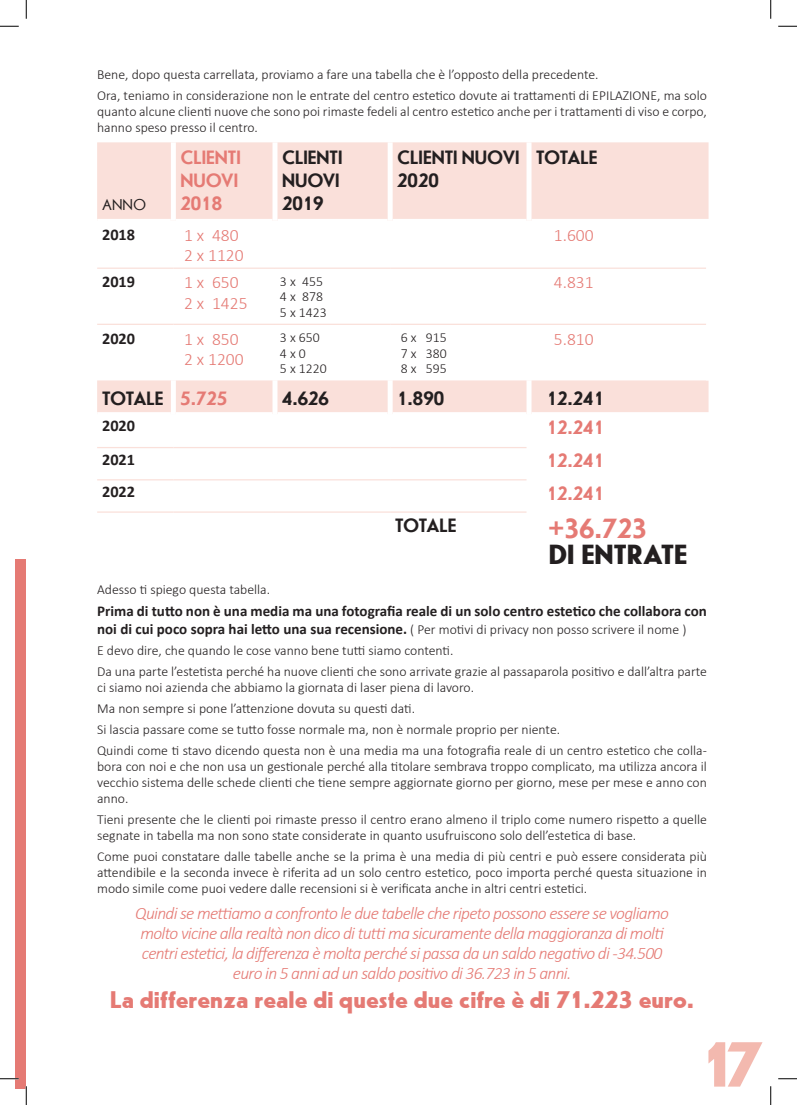
<style>
.page{position:relative;width:797px;height:1105px;background:#fff}
.page>*{position:absolute;margin:0;border:0;box-sizing:border-box;transform-origin:0 0}
.t1{font:700 66.5px "Erbar W01";color:#f3b9af}
.t2{font:700 28.75px "Erbar W01";color:#231f20}
.t3{font:600 28.75px "Erbar W01";color:#e57a74}
.t4{font:700 25px "Erbar W01";color:#e57a74}
.t5{font:600 20px/23px "Erbar W01";color:#231f20}
.t6{font:600 20px/23px "Erbar W01";color:#e57a74}
.t7{font:italic 300 17.5px/20.1px "Calibri";letter-spacing:-.04em;color:#e57a74;text-align:center}
.t8{font:300 17.5px/20.1px "Calibri";color:#e57a74}
.t9{font:700 16.25px "Calibri";color:#231f20}
.t10{font:16.25px "Erbar W01";color:#231f20}
.t11{font:700 15px/17.2px "Calibri";color:#231f20}
.t12{font:300 13.75px/15.9px "Calibri";color:#231f20}
.s1{color:#e57a74}
.s2{font-weight:300;font-size:13.75px}
</style>
<div class="page">
<div style="left:16px;top:560px;width:10px;height:529px;background:#e57a74"></div>
<svg style="left:97px;top:142px;width:611px;height:270px"></svg>
<hr style="left:97px;top:219px;width:74px;height:4px;background:#fff">
<hr style="left:176px;top:219px;width:96px;height:4px;background:#fff">
<hr style="left:277px;top:219px;width:110px;height:4px;background:#fff">
<hr style="left:392px;top:219px;width:134px;height:4px;background:#fff">
<hr style="left:531px;top:219px;width:180px;height:4px;background:#fff">
<div style="left:171px;top:142px;width:5px;height:79px;background:#fff"></div>
<div style="left:272px;top:142px;width:5px;height:79px;background:#fff"></div>
<div style="left:387px;top:142px;width:5px;height:79px;background:#fff"></div>
<div style="left:526px;top:142px;width:5px;height:79px;background:#fff"></div>
<div style="left:171px;top:221px;width:5px;height:47px;background:#fff"></div>
<div style="left:272px;top:221px;width:5px;height:47px;background:#fff"></div>
<div style="left:387px;top:221px;width:5px;height:47px;background:#fff"></div>
<div style="left:526px;top:221px;width:5px;height:47px;background:#fff"></div>
<div style="left:706px;top:223px;width:5px;height:45px;background:#fff"></div>
<div style="left:171px;top:269px;width:5px;height:55px;background:#fff"></div>
<div style="left:272px;top:269px;width:5px;height:55px;background:#fff"></div>
<div style="left:387px;top:269px;width:5px;height:55px;background:#fff"></div>
<div style="left:526px;top:269px;width:5px;height:55px;background:#fff"></div>
<div style="left:706px;top:268px;width:5px;height:56px;background:#fff"></div>
<div style="left:171px;top:325px;width:5px;height:55px;background:#fff"></div>
<div style="left:272px;top:325px;width:5px;height:55px;background:#fff"></div>
<div style="left:387px;top:325px;width:5px;height:55px;background:#fff"></div>
<div style="left:526px;top:325px;width:5px;height:55px;background:#fff"></div>
<div style="left:706px;top:324px;width:5px;height:56px;background:#fff"></div>
<div style="left:171px;top:380px;width:5px;height:34px;background:#fff"></div>
<div style="left:272px;top:380px;width:5px;height:34px;background:#fff"></div>
<div style="left:387px;top:380px;width:5px;height:34px;background:#fff"></div>
<div style="left:526px;top:380px;width:5px;height:34px;background:#fff"></div>
<hr style="left:97px;top:268px;width:76px;height:1px;background:#fae0da">
<hr style="left:173px;top:268px;width:102px;height:1px;background:#fae0da">
<hr style="left:275px;top:268px;width:115px;height:1px;background:#fae0da">
<hr style="left:390px;top:268px;width:139px;height:1px;background:#fae0da">
<hr style="left:529px;top:268px;width:177px;height:1px;background:#fae0da">
<hr style="left:97px;top:324px;width:76px;height:1px;background:#fae0da">
<hr style="left:173px;top:324px;width:102px;height:1px;background:#fae0da">
<hr style="left:275px;top:324px;width:115px;height:1px;background:#fae0da">
<hr style="left:390px;top:324px;width:139px;height:1px;background:#fae0da">
<hr style="left:529px;top:324px;width:177px;height:1px;background:#fae0da">
<hr style="left:97px;top:447px;width:76px;height:1px;background:#fae0da">
<hr style="left:173px;top:447px;width:102px;height:1px;background:#fae0da">
<hr style="left:275px;top:447px;width:115px;height:1px;background:#fae0da">
<hr style="left:390px;top:447px;width:136px;height:1px;background:#fae0da">
<hr style="left:97px;top:479px;width:76px;height:1px;background:#fae0da">
<hr style="left:173px;top:479px;width:102px;height:1px;background:#fae0da">
<hr style="left:275px;top:479px;width:115px;height:1px;background:#fae0da">
<hr style="left:390px;top:479px;width:136px;height:1px;background:#fae0da">
<hr style="left:97px;top:511px;width:76px;height:2px;background:#fae0da">
<hr style="left:173px;top:511px;width:102px;height:2px;background:#fae0da">
<hr style="left:275px;top:511px;width:115px;height:2px;background:#fae0da">
<hr style="left:390px;top:511px;width:136px;height:2px;background:#fae0da">
<svg style="left:0;top:25px;width:19px;height:2px"></svg>
<svg style="left:778px;top:25px;width:19px;height:2px"></svg>
<svg style="left:0;top:1078px;width:19px;height:1px"></svg>
<svg style="left:778px;top:1078px;width:19px;height:1px"></svg>
<svg style="left:25px;top:0;width:2px;height:19px"></svg>
<svg style="left:25px;top:1086px;width:2px;height:19px"></svg>
<svg style="left:770px;top:0;width:1px;height:19px"></svg>
<svg style="left:770px;top:1086px;width:1px;height:19px"></svg>
<p class="t12" style="left:97px;top:64px;width:611px;line-height:21.1px">Bene, dopo questa carrellata, proviamo a fare una tabella che è l’opposto della precedente.<br>Ora, teniamo in considerazione non le entrate del centro estetico dovute ai trattamenti di EPILAZIONE, ma solo</p>
<p class="t12" style="left:97px;top:103px;width:611px">quanto alcune clienti nuove che sono poi rimaste fedeli al centro estetico anche per i trattamenti di viso e corpo, hanno speso presso il centro.</p>
<p class="t10" style="left:102px;top:196px;width:46px">ANNO</p>
<h3 class="t6" style="left:180px;top:146px;width:62px">CLIENTI<br>NUOVI<br>2018</h3>
<h3 class="t5" style="left:282px;top:146px;width:62px">CLIENTI<br>NUOVI<br>2019</h3>
<h3 class="t5" style="left:397px;top:146px;width:124px">CLIENTI NUOVI<br>2020</h3>
<h3 class="t5" style="left:536px;top:146px;width:63px">TOTALE</h3>
<p class="t9" style="left:102px;top:223px;width:34px">2018</p>
<p class="t8" style="left:184px;top:225px;width:61px">1 x 480<br>2 x 1120</p>
<p class="t8" style="left:554px;top:225px;width:41px">1.600</p>
<p class="t9" style="left:102px;top:271px;width:34px">2019</p>
<p class="t8" style="left:184px;top:272px;width:65px">1 x 650<br>2 x 1425</p>
<p class="t12" style="left:280px;top:273px;width:48px">3 x 455<br>4 x 878<br>5 x 1423</p>
<p class="t8" style="left:554px;top:272px;width:41px">4.831</p>
<p class="t9" style="left:102px;top:327px;width:34px">2020</p>
<p class="t8" style="left:184px;top:328px;width:61px">1 x 850<br>2 x 1200</p>
<p class="t12" style="left:280px;top:329px;width:48px">3 x 650<br>4 x 0<br>5 x 1220</p>
<p class="t12" style="left:401px;top:329px;width:48px;text-align:justify">6 x 915<br>7 x 380<br>8 x 595</p>
<p class="t8" style="left:554px;top:328px;width:41px">5.810</p>
<h3 class="t5" style="left:102px;top:386px;width:127px">TOTALE <span class="s1">5.725</span></h3>
<h3 class="t5" style="left:282px;top:386px;width:48px">4.626</h3>
<h3 class="t5" style="left:397px;top:386px;width:48px">1.890</h3>
<h3 class="t5" style="left:546px;top:386px;width:59px">12.241</h3>
<p class="t9" style="left:102px;top:414px;width:34px">2020</p>
<h3 class="t6" style="left:546px;top:416px;width:59px">12.241</h3>
<p class="t9" style="left:102px;top:448px;width:34px">2021</p>
<h3 class="t6" style="left:546px;top:449px;width:59px">12.241</h3>
<p class="t9" style="left:102px;top:480px;width:34px">2022</p>
<h3 class="t6" style="left:546px;top:481px;width:59px">12.241</h3>
<h3 class="t5" style="left:395px;top:514px;width:63px">TOTALE</h3>
<h2 class="t3" style="left:548px;top:512px;width:100px">+36.723</h2>
<h2 class="t2" style="left:548px;top:537px;width:141px">DI ENTRATE</h2>
<p class="t12" style="left:97px;top:581px;width:174px">Adesso ti spiego questa tabella.</p>
<p class="t11" style="left:97px;top:603px;width:611px">Prima di tutto non è una media ma una fotografia reale di un solo centro estetico che collabora con noi di cui poco sopra hai letto una sua recensione. <span class="s2">( Per motivi di privacy non posso scrivere il nome )</span></p>
<p class="t12" style="left:97px;top:640px;width:611px;line-height:21.1px">E devo dire, che quando le cose vanno bene tutti siamo contenti.<br>Da una parte l’estetista perché ha nuove clienti che sono arrivate grazie al passaparola positivo e dall’altra parte</p>
<p class="t12" style="left:97px;top:677px;width:611px;line-height:21.1px">ci siamo noi azienda che abbiamo la giornata di laser piena di lavoro.<br>Ma non sempre si pone l’attenzione dovuta su questi dati.<br>Si lascia passare come se tutto fosse normale ma, non è normale proprio per niente.<br>Quindi come ti stavo dicendo questa non è una media ma una fotografia reale di un centro estetico che colla-</p>
<p class="t12" style="left:97px;top:759px;width:611px;text-align:justify">bora con noi e che non usa un gestionale perché alla titolare sembrava troppo complicato, ma utilizza ancora il vecchio sistema delle schede clienti che tiene sempre aggiornate giorno per giorno, mese per mese e anno con anno.</p>
<p class="t12" style="left:97px;top:812px;width:611px">Tieni presente che le clienti poi rimaste presso il centro erano almeno il triplo come numero rispetto a quelle segnate in tabella ma non sono state considerate in quanto usufruiscono solo dell’estetica di base.</p>
<p class="t12" style="left:97px;top:849px;width:611px;text-align:justify">Come puoi constatare dalle tabelle anche se la prima è una media di più centri e può essere considerata più attendibile e la seconda invece è riferita ad un solo centro estetico, poco importa perché questa situazione in modo simile come puoi vedere dalle recensioni si è verificata anche in altri centri estetici.</p>
<p class="t7" style="left:135px;top:902px;width:535px">Quindi se mettiamo a confronto le due tabelle che ripeto possono essere se vogliamo molto vicine alla realtà non dico di tutti ma sicuramente della maggioranza di molti centri estetici, la differenza è molta perché si passa da un saldo negativo di -34.500 euro in 5 anni ad un saldo positivo di 36.723 in 5 anni.</p>
<h3 class="t4" style="left:110px;top:984px;width:585px">La differenza reale di queste due cifre è di 71.223 euro.</h3>
<h1 class="t1" style="left:699px;top:1024px;width:65px">17</h1>
</div>
